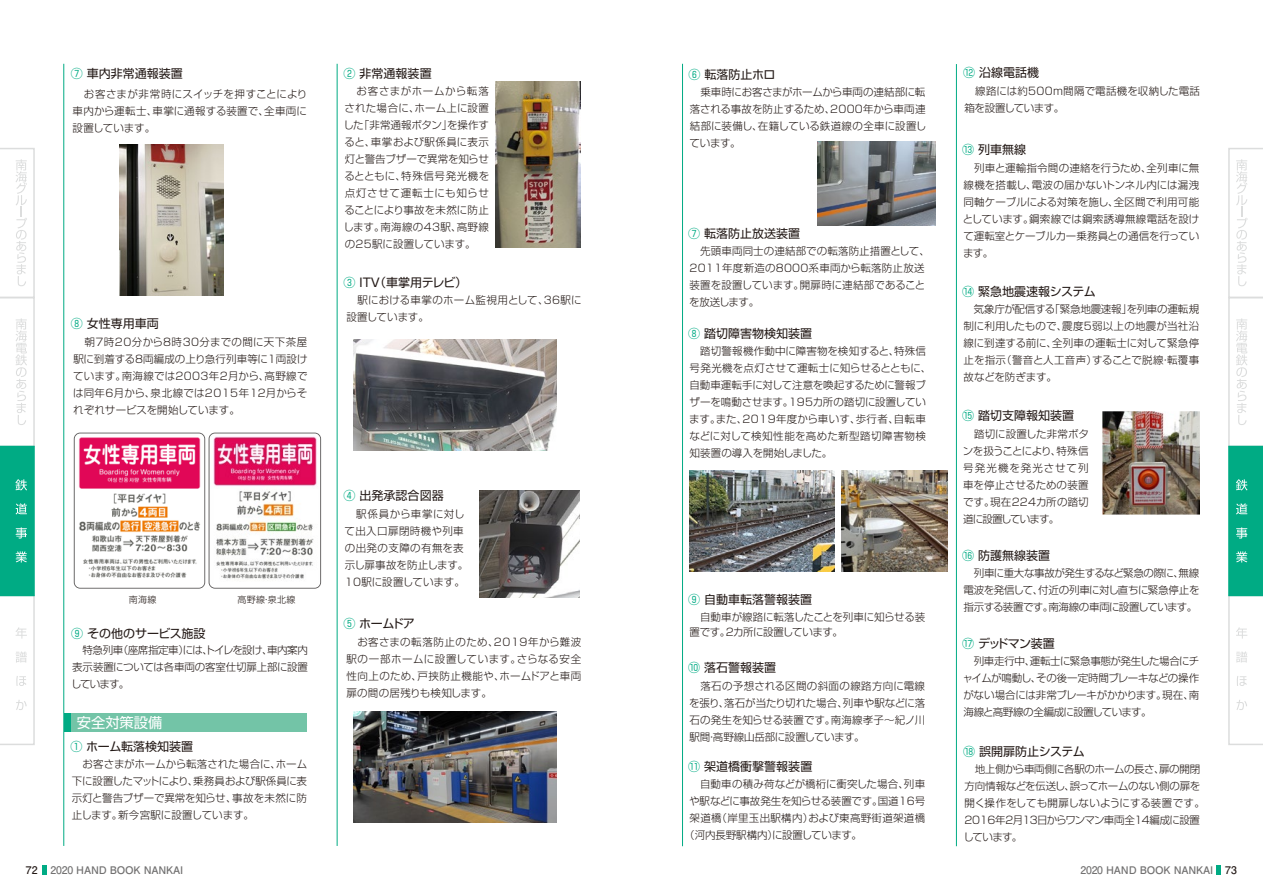
<style>
.page{position:relative;width:1263px;height:893px;background:#fff}
.page>*{position:absolute;margin:0;border:0;box-sizing:border-box;transform-origin:0 0}
.t1{font:14.25px "Shin Go Pro";color:#fff}
.t2{font:12px "Shin Go Pro";color:#221815}
.t3{font:12px "Shin Go Pro";letter-spacing:-.05em;color:#221815}
.t4{font:300 10.5px/17px "Shin Go Pro";letter-spacing:-.005em;color:#221815;text-align:justify}
.t5{font:300 10.5px/17px "Shin Go Pro";letter-spacing:.015em;color:#221815}
.t6{font:300 10.5px/17px "Shin Go Pro";letter-spacing:-.04em;color:#221815}
.t7{font:300 10.5px/17px "Shin Go Pro";letter-spacing:.03em;color:#221815}
.t8{font:700 10.5px "Futo Go B101 Pr 6 N";letter-spacing:-.02em;color:#727171}
.t9{font:300 10.5px/15.5px "Shin Go Pro";letter-spacing:-.03em;color:#221815}
.t10{font:300 10.5px "Shin Go Pro";letter-spacing:.025em;color:#221815}
.t11{font:300 9px "Shin Go Pro";letter-spacing:.03em;color:#221815}
.s1{color:#00ab84}
.s2{color:#221815}
</style>
<div class="page">
<svg style="left:1228px;top:148px;width:35px;height:597px"></svg>
<svg style="left:0;top:148px;width:35px;height:597px"></svg>
<hr style="left:337px;top:64px;width:1px;height:782px;background:#00ab84">
<img style="left:818px;top:142px;width:118px;height:84px">
<hr style="left:682px;top:64px;width:1px;height:782px;background:#00ab84">
<hr style="left:956px;top:64px;width:1px;height:782px;background:#00ab84">
<img style="left:1102px;top:411px;width:98px;height:104px">
<img style="left:690px;top:470px;width:144px;height:101px">
<img style="left:841px;top:470px;width:106px;height:101px">
<svg style="left:42px;top:865px;width:4px;height:9px"></svg>
<div style="left:1216px;top:865px;width:5px;height:9px;background:#00ab84"></div>
<img style="left:120px;top:144px;width:103px;height:152px">
<img style="left:496px;top:82px;width:84px;height:165px">
<div style="left:64px;top:713px;width:243px;height:18px;background:#73c4a7"></div>
<div style="left:64px;top:713px;width:6px;height:18px;background:#00ab84"></div>
<img style="left:353px;top:340px;width:204px;height:111px">
<img style="left:353px;top:711px;width:204px;height:111px">
<img style="left:479px;top:491px;width:101px;height:107px">
<hr style="left:63px;top:64px;width:1px;height:782px;background:#00ab84">
<div style="left:74px;top:433px;width:131px;height:156px;background:#929090;border-radius:6px"></div>
<img style="left:75px;top:433px;width:129px;height:155px">
<img style="left:209px;top:433px;width:111px;height:155px">
<p class="t2" style="left:71px;top:64px;width:113px"><span class="s1">⑦</span> 車内非常通報装置</p>
<p class="t4" style="left:73px;top:85px;width:236px">　お客さまが非常時にスイッチを押すことにより車内から運転士、車掌に通報する装置で、全車両に設置しています。</p>
<p class="t2" style="left:71px;top:313px;width:89px"><span class="s1">⑧</span> 女性専用車両</p>
<p class="t4" style="left:73px;top:332px;width:236px">　朝7時20分から8時30分までの間に天下茶屋駅に到着する8両編成の上り急行列車等に1両設けています。南海線では2003年2月から、高野線では同年6月から、泉北線では2015年１２月からそれぞれサービスを開始しています。</p>
<p class="t11" style="left:129px;top:593px;width:29px">南海線</p>
<p class="t11" style="left:237px;top:593px;width:59px">高野線・泉北線</p>
<p class="t2" style="left:71px;top:623px;width:136px"><span class="s1">⑨</span> その他のサービス施設</p>
<p class="t4" style="left:71px;top:640px;width:238px">　特急列車（座席指定車）には、トイレを設け、車内案内表示装置については各車両の客室仕切扉上部に設置しています。</p>
<h1 class="t1" style="left:77px;top:711px;width:87px">安全対策設備</h1>
<p class="t2" style="left:71px;top:737px;width:124px"><span class="s1">①</span> ホーム転落検知装置</p>
<p class="t4" style="left:72px;top:754px;width:237px">　お客さまがホームから転落された場合に、ホーム下に設置したマットにより、乗務員および駅係員に表示灯と警告ブザーで異常を知らせ、事故を未然に防止します。新今宮駅に設置しています。</p>
<p class="t2" style="left:344px;top:64px;width:89px"><span class="s1">②</span> 非常通報装置</p>
<p class="t4" style="left:344px;top:81px;width:147px">　お客さまがホームから転落された場合に、ホーム上に設置した「非常通報ボタン」を操作すると、車掌および駅係員に表示灯と警告ブザーで異常を知らせるとともに、特殊信号発光機を点灯させて運転士にも知らせることにより事故を未然に防止します。南海線の43駅、高野線の25駅に設置しています。</p>
<p class="t2" style="left:344px;top:272px;width:125px"><span class="s1">③</span> ITV（車掌用テレビ）</p>
<p class="t5" style="left:346px;top:291px;width:237px">　駅における車掌のホーム監視用として、36駅に設置しています。</p>
<p class="t2" style="left:344px;top:485px;width:101px"><span class="s1">④</span> 出発承認合図器</p>
<p class="t7" style="left:345px;top:504px;width:125px">　駅係員から車掌に対して出入口扉閉時機や列車の出発の支障の有無を表示し扉事故を防止します。<br>10駅に設置しています。</p>
<p class="t2" style="left:344px;top:614px;width:73px"><span class="s1">⑤</span> ホームドア</p>
<p class="t4" style="left:346px;top:632px;width:236px">　お客さまの転落防止のため、2019年から難波駅の一部ホームに設置しています。さらなる安全性向上のため、戸挟防止機能や、ホームドアと車両扉の間の居残りも検知します。</p>
<p class="t2" style="left:689px;top:65px;width:88px"><span class="s1">⑥</span> 転落防止ホロ</p>
<p class="t4" style="left:690px;top:82px;width:238px">　乗車時にお客さまがホームから車両の連結部に転落される事故を防止するため、2000年から車両連結部に装備し、在籍している鉄道線の全車に設置しています。</p>
<p class="t2" style="left:688px;top:224px;width:113px"><span class="s1">⑦</span> 転落防止放送装置</p>
<p class="t5" style="left:689px;top:241px;width:242px">　先頭車両同士の連結部での転落防止措置として、<br>2011年度新造の8000系車両から転落防止放送装置を設置しています。開扉時に連結部であることを放送します。</p>
<p class="t2" style="left:688px;top:324px;width:125px"><span class="s1">⑧</span> 踏切障害物検知装置</p>
<p class="t4" style="left:689px;top:341px;width:244px;text-align:left">　踏切警報機作動中に障害物を検知すると、特殊信号発光機を点灯させて運転士に知らせるとともに、自動車運転手に対して注意を喚起するために警報ブザーを鳴動させます。195カ所の踏切に設置しています。また、2019年度から車いす、歩行者、自転車などに対して検知性能を高めた新型踏切障害物検知装置の導入を開始しました。</p>
<p class="t2" style="left:688px;top:590px;width:125px"><span class="s1">⑨</span> 自動車転落警報装置</p>
<p class="t9" style="left:689px;top:608px;width:237px">　自動車が線路に転落したことを列車に知らせる装置です。2カ所に設置しています。</p>
<p class="t2" style="left:688px;top:658px;width:89px"><span class="s1">⑩</span> 落石警報装置</p>
<p class="t4" style="left:689px;top:676px;width:237px">　落石の予想される区間の斜面の線路方向に電線を張り、落石が当たり切れた場合、列車や駅などに落石の発生を知らせる装置です。南海線孝子～紀ノ川駅間・高野線山岳部に設置しています。</p>
<p class="t2" style="left:688px;top:757px;width:125px"><span class="s1">⑪</span> 架道橋衝撃警報装置</p>
<p class="t4" style="left:689px;top:774px;width:237px">　自動車の積み荷などが橋桁に衝突した場合、列車</p>
<p class="t4" style="left:689px;top:791px;width:237px">や駅などに事故発生を知らせる装置です。国道16号</p>
<p class="t10" style="left:689px;top:809px;width:237px">架道橋（岸里玉出駅構内）および東高野街道架道橋</p>
<p class="t4" style="left:684px;top:825px;width:179px">（河内長野駅構内）に設置しています。</p>
<p class="t2" style="left:963px;top:63px;width:77px"><span class="s1">⑫</span> 沿線電話機</p>
<p class="t4" style="left:964px;top:81px;width:237px">　線路には約500m間隔で電話機を収納した電話箱を設置しています。</p>
<p class="t2" style="left:962px;top:140px;width:65px"><span class="s1">⑬</span> 列車無線</p>
<p class="t4" style="left:963px;top:158px;width:238px">　列車と運輸指令間の連絡を行うため、全列車に無線機を搭載し、電波の届かないトンネル内には漏洩同軸ケーブルによる対策を施し、全区間で利用可能としています。鋼索線では鋼索誘導無線電話を設けて運転室とケーブルカー乗務員との通信を行っています。</p>
<p class="t2" style="left:962px;top:281px;width:135px"><span class="s1">⑭</span> 緊急地震速報システム</p>
<p class="t4" style="left:963px;top:299px;width:237px">　気象庁が配信する「緊急地震速報」を列車の運転規制に利用したもので、震度5弱以上の地震が当社沿線に到達する前に、全列車の運転士に対して緊急停止を指示（警音と人工音声）することで脱線・転覆事故などを防ぎます。</p>
<p class="t2" style="left:962px;top:406px;width:113px"><span class="s1">⑮</span> 踏切支障報知装置</p>
<p class="t4" style="left:963px;top:425px;width:127px">　踏切に設置した非常ボタンを扱うことにより、特殊信号発光機を発光させて列車を停止させるための装置です。現在224カ所の踏切道に設置しています。</p>
<p class="t2" style="left:962px;top:545px;width:89px"><span class="s1">⑯</span> 防護無線装置</p>
<p class="t4" style="left:963px;top:563px;width:237px">　列車に重大な事故が発生するなど緊急の際に、無線電波を発信して、付近の列車に対し直ちに緊急停止を指示する装置です。南海線の車両に設置しています。</p>
<p class="t3" style="left:962px;top:633px;width:94px"><span class="s1">⑰</span> デッドマン装置</p>
<p class="t4" style="left:962px;top:651px;width:238px">　列車走行中、運転士に緊急事態が発生した場合にチャイムが鳴動し、その後一定時間ブレーキなどの操作がない場合には非常ブレーキがかかります。現在、南海線と高野線の全編成に設置しています。</p>
<p class="t2" style="left:963px;top:742px;width:123px"><span class="s1">⑱</span> 誤開扉防止システム</p>
<p class="t6" style="left:963px;top:759px;width:243px">　地上側から車両側に各駅のホームの長さ、扉の開閉方向情報などを伝送し、誤ってホームのない側の扉を開く操作をしても開扉しないようにする装置です。<br>2016年２月１３日からワンマン車両全１4編成に設置しています。</p>
<p class="t8" style="left:26px;top:861px;width:159px"><span class="s2">72</span> 2020 HAND BOOK NANKAI</p>
<p class="t8" style="left:1080px;top:861px;width:158px">2020 HAND BOOK NANKAI <span class="s2">73</span></p>
</div>
